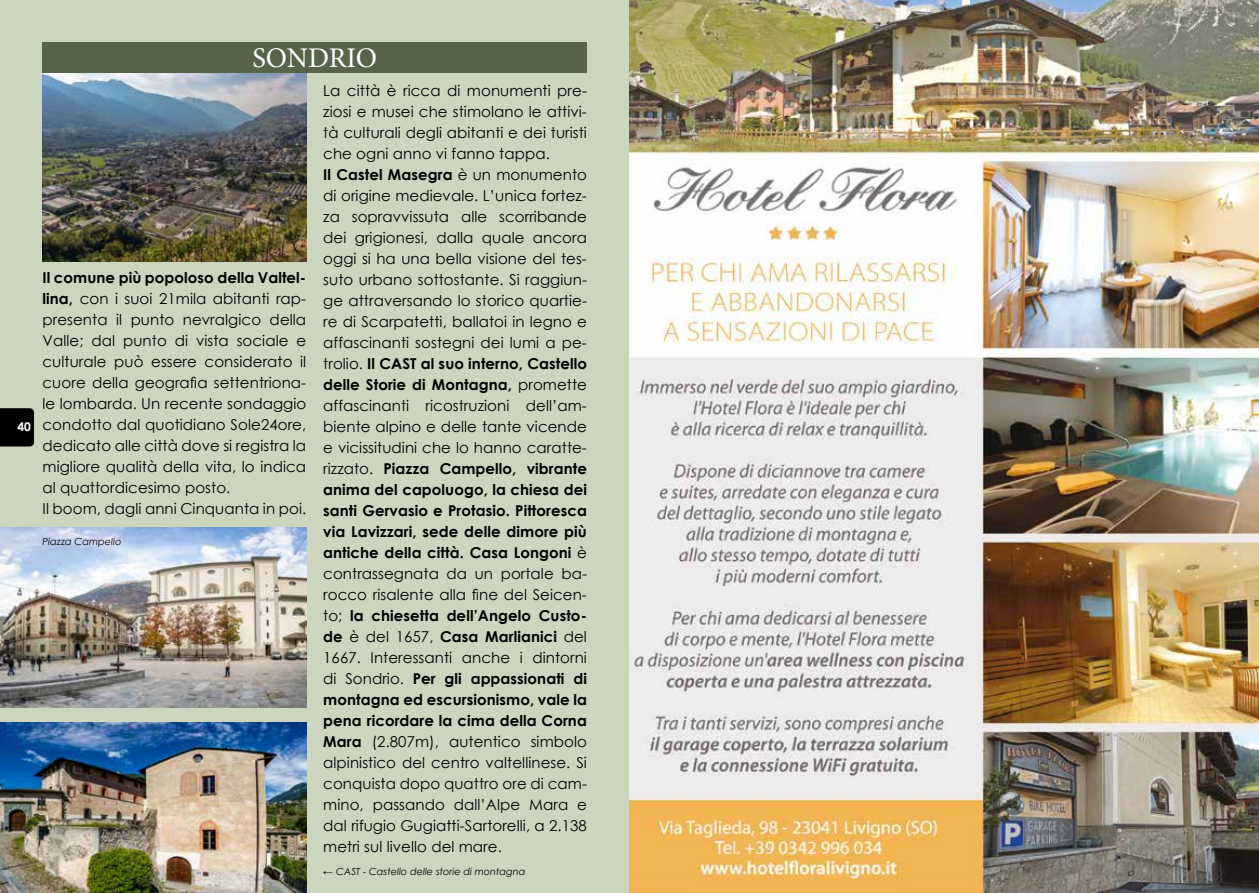
<style>
.page{position:relative;width:1259px;height:893px;background:#fff}
.page>*{position:absolute;margin:0;border:0;box-sizing:border-box;transform-origin:0 0}
.t1{font:28.5px "Minion Pro";letter-spacing:-.005em;color:#fff}
.t2{font:15px/21px "Century Gothic";letter-spacing:.005em;color:#000}
.t3{font:700 12px "Century Gothic";color:#fff}
.t4{font:italic 9.75px "Century Gothic";color:#000}
.s1{font-weight:700}
.s2{font-family:"Arial";font-weight:900;font-style:normal}
</style>
<div class="page">
<div style="left:0;top:0;width:629px;height:893px;background:#ccd5bd"></div>
<img style="left:43px;top:73px;width:263px;height:189px">
<svg style="left:0;top:408px;width:34px;height:38px"></svg>
<div style="left:43px;top:43px;width:544px;height:30px;background:#56654a"></div>
<img style="left:629px;top:0;width:630px;height:893px">
<img style="left:0;top:722px;width:306px;height:171px">
<img style="left:0;top:527px;width:306px;height:181px">
<p class="t3" style="left:17px;top:419px;width:15px">40</p>
<h1 class="t1" style="left:252px;top:39px;width:126px">SONDRIO</h1>
<p class="t2" style="left:43px;top:267px;width:265px"><span class="s1">Il comune più popoloso della Valtel&shy;lina,</span> con i suoi 21mila abitanti rap&shy;presenta il punto nevralgico della Valle; dal punto di vista sociale e culturale può essere considerato il cuore della geografia settentriona&shy;le lombarda. Un recente sondaggio condotto dal quotidiano Sole24ore, dedicato alle città dove si registra la migliore qualità della vita, lo indica al quattordicesimo posto.<br>Il boom, dagli anni Cinquanta in poi.</p>
<p class="t4" style="left:43px;top:536px;width:81px">Piazza Campello</p>
<p class="t2" style="left:323px;top:80px;width:265px">La città è ricca di monumenti pre&shy;ziosi e musei che stimolano le attivi&shy;tà culturali degli abitanti e dei turisti che ogni anno vi fanno tappa.<br><span class="s1">Il Castel Masegra</span> è un monumento di origine medievale. L’unica fortez&shy;za sopravvissuta alle scorribande dei grigionesi, dalla quale ancora oggi si ha una bella visione del tes&shy;suto urbano sottostante. Si raggiun&shy;ge attraversando lo storico quartie&shy;re di Scarpatetti, ballatoi in legno e affascinanti sostegni dei lumi a pe&shy;trolio. <span class="s1">Il CAST al suo interno, Castello delle Storie di Montagna,</span> promette affascinanti ricostruzioni dell’am&shy;biente alpino e delle tante vicende e vicissitudini che lo hanno caratte&shy;rizzato. <span class="s1">Piazza Campello, vibrante anima del capoluogo, la chiesa dei santi Gervasio e Protasio. Pittoresca via Lavizzari, sede delle dimore più antiche della città. Casa Longoni</span> è contrassegnata da un portale ba&shy;rocco risalente alla fine del Seicen&shy;to; <span class="s1">la chiesetta dell’Angelo Custo&shy;de</span> è del 1657, <span class="s1">Casa Marlianici</span> del 1667. Interessanti anche i dintorni di Sondrio. <span class="s1">Per gli appassionati di montagna ed escursionismo, vale la pena ricordare la cima della Corna Mara</span> (2.807m), autentico simbolo alpinistico del centro valtellinese. Si conquista dopo quattro ore di cam&shy;mino, passando dall’Alpe Mara e dal rifugio Gugiatti-Sartorelli, a 2.138 metri sul livello del mare.</p>
<p class="t4" style="left:323px;top:865px;width:204px"><span class="s2">←</span> CAST - Castello delle storie di montagna</p>
</div>
